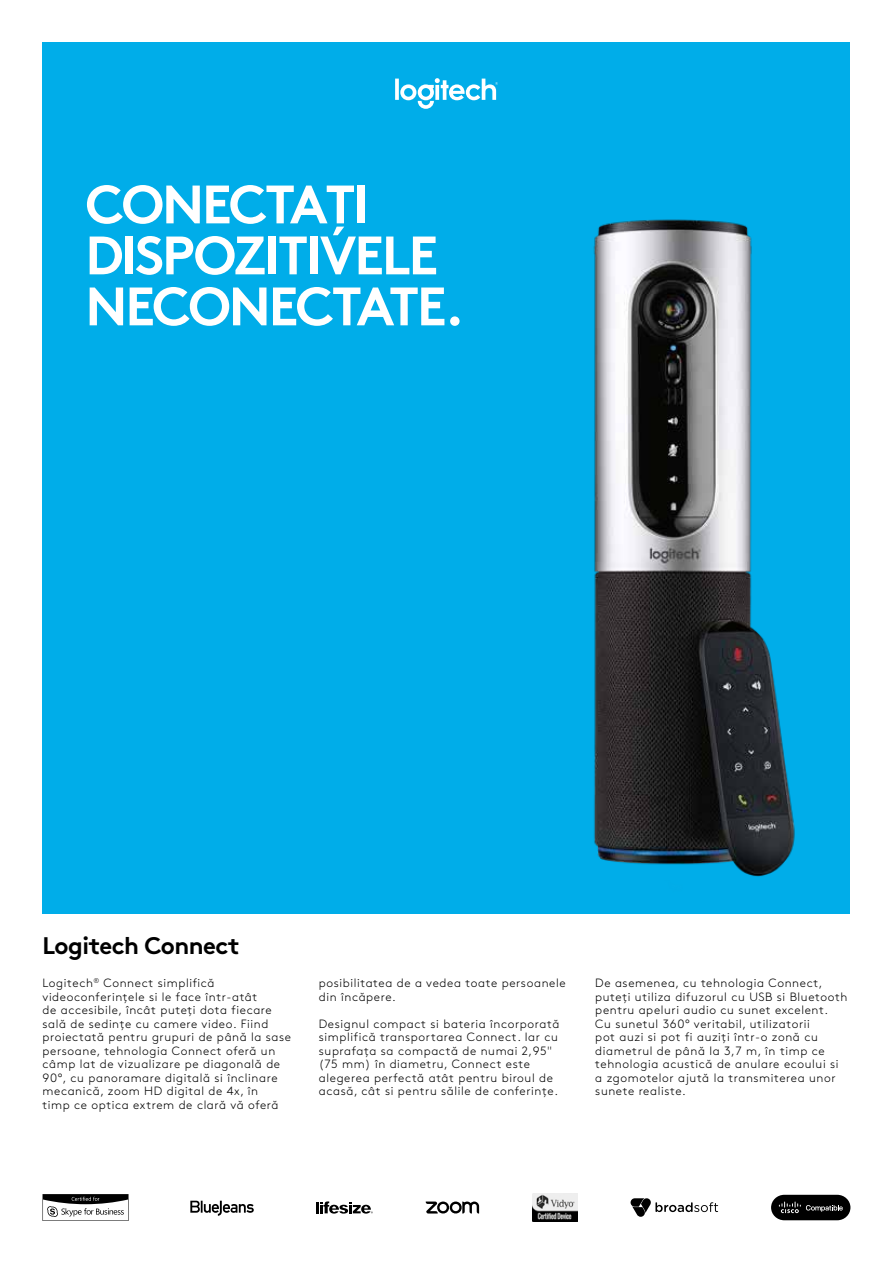
<style>
.page{position:relative;width:893px;height:1263px;background:#fff}
.page>*{position:absolute;margin:0;border:0;box-sizing:border-box;transform-origin:0 0}
.t1{font:700 54px/51px "Brown Pro";letter-spacing:-.04em;color:#fff}
.t2{font:700 24px "Brown Pro";letter-spacing:-.025em;color:#000}
.t3{font:300 12px/13.5px "Brown Pro";letter-spacing:.05em;color:#000}
</style>
<div class="page">
<div style="left:43px;top:43px;width:807px;height:871px;background:#00ade9"></div>
<img style="left:593px;top:219px;width:202px;height:658px">
<svg style="left:395px;top:78px;width:103px;height:31px"></svg>
<svg style="left:190px;top:1201px;width:64px;height:15px"></svg>
<svg style="left:316px;top:1201px;width:57px;height:12px"></svg>
<svg style="left:426px;top:1201px;width:53px;height:12px"></svg>
<svg style="left:631px;top:1198px;width:87px;height:19px"></svg>
<svg style="left:771px;top:1195px;width:79px;height:25px;background:#232323"></svg>
<svg style="left:43px;top:1194px;width:86px;height:27px"></svg>
<img style="left:532px;top:1194px;width:46px;height:27px">
<h1 class="t1" style="left:85px;top:173px;width:381px">CONECTAŢI<br>DISPOZITIVELE<br>NECONECTATE.</h1>
<h2 class="t2" style="left:43px;top:926px;width:199px">Logitech Connect</h2>
<p class="t3" style="left:43px;top:975px;width:250px">Logitech<sup>®</sup> Connect simplifică videoconferinţele şi le face într-atât<br>de accesibile, încât puteţi dota fiecare sală de şedinţe cu camere video. Fiind proiectată pentru grupuri de până la şase persoane, tehnologia Connect oferă un câmp lat de vizualizare pe diagonală de 90°, cu panoramare digitală şi înclinare mecanică, zoom HD digital de 4x, în<br>timp ce optica extrem de clară vă oferă</p>
<p class="t3" style="left:319px;top:975px;width:248px">posibilitatea de a vedea toate persoanele din încăpere.</p>
<p class="t3" style="left:319px;top:1016px;width:242px">Designul compact şi bateria încorporată simplifică transportarea Connect. Iar cu suprafaţa sa compactă de numai 2,95" (75 mm) în diametru, Connect este alegerea perfectă atât pentru biroul de acasă, cât şi pentru sălile de conferinţe.</p>
<p class="t3" style="left:595px;top:975px;width:254px">De asemenea, cu tehnologia Connect, puteţi utiliza difuzorul cu USB şi Bluetooth pentru apeluri audio cu sunet excelent.<br>Cu sunetul 360° veritabil, utilizatorii<br>pot auzi şi pot fi auziţi într-o zonă cu diametrul de până la 3,7 m, în timp ce tehnologia acustică de anulare ecoului şi a zgomotelor ajută la transmiterea unor sunete realiste.</p>
</div>
